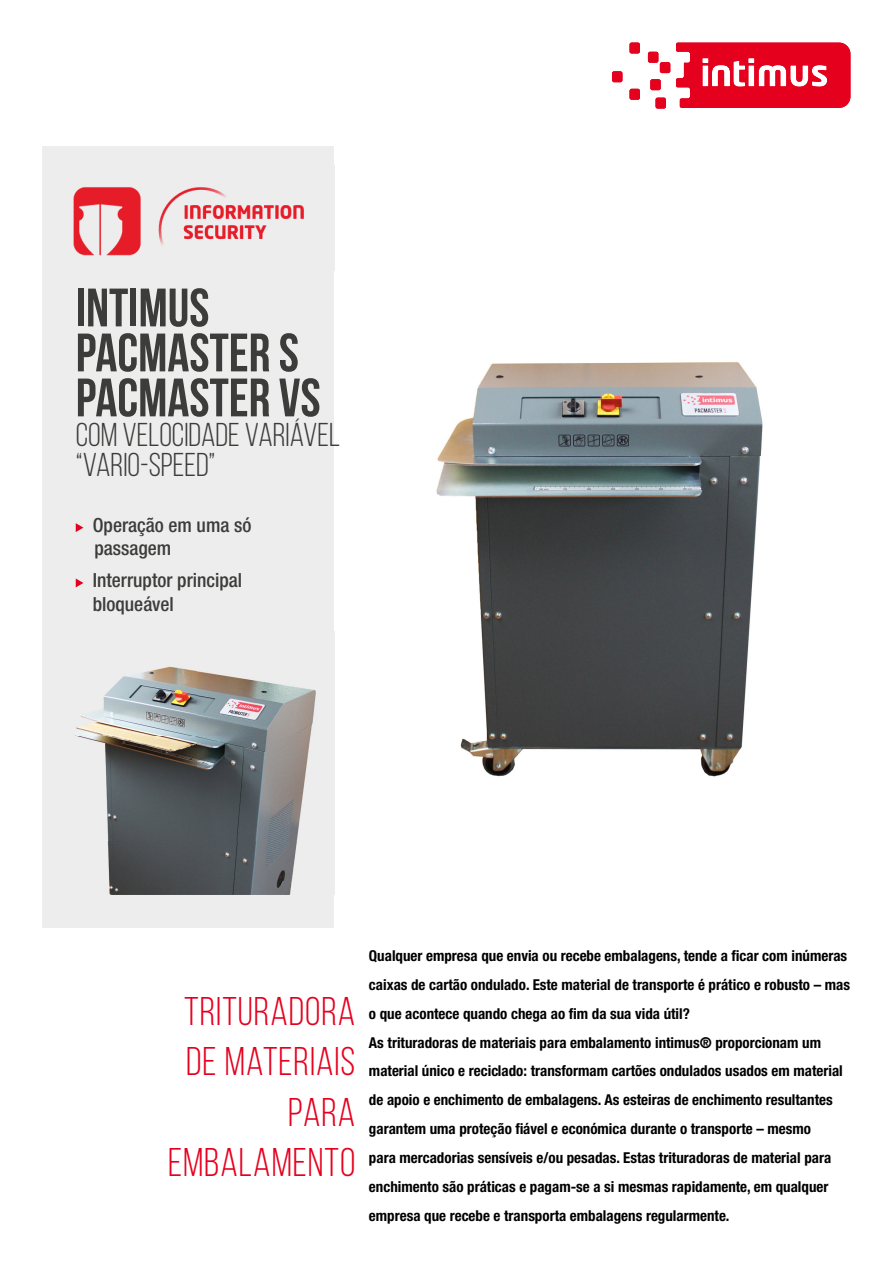
<style>
.page{position:relative;width:893px;height:1263px;background:#fff}
.page>*{position:absolute;margin:0;border:0;box-sizing:border-box;transform-origin:0 0}
.t1{font:700 54px/45px "Bebas Neue";color:#3c3c3b}
.t2{font:40.05px/50.2px "Bebas Neue";letter-spacing:.025em;color:#e5001e;text-align:right}
.t3{font:33px/30px "Bebas Neue";color:#3c3c3b}
.t4{font:500 condensed 19.5px/23.4px "Helvetica Neue LT Std";color:#3c3c3b}
.t5{font:700 condensed 15px/28.8px "Helvetica Neue LT Std";color:#000}
</style>
<div class="page">
<div style="left:43px;top:146px;width:291px;height:782px;background:#ededed"></div>
<img style="left:73px;top:187px;width:231px;height:69px">
<img style="left:436px;top:362px;width:327px;height:415px">
<img style="left:334px;top:631px;width:1px;height:263px">
<img style="left:75px;top:666px;width:241px;height:228px">
<svg style="left:76px;top:523px;width:7px;height:9px"></svg>
<svg style="left:76px;top:578px;width:7px;height:9px"></svg>
<svg style="left:612px;top:43px;width:238px;height:66px"></svg>
<h1 class="t1" style="left:76px;top:285px;width:246px">INTIMUS<br>PACMASTER S<br>PACMASTER VS</h1>
<h3 class="t3" style="left:76px;top:420px;width:266px">COM VELOCIDADE VARIÁVEL “VARIO-SPEED”</h3>
<h3 class="t4" style="left:93px;top:513px;width:160px">Operação em uma só passagem</h3>
<h3 class="t4" style="left:93px;top:568px;width:151px">Interruptor principal bloqueável</h3>
<h2 class="t2" style="left:168px;top:986px;width:189px">TRITURADORA<br>DE MATERIAIS<br>PARA<br>EMBALAMENTO</h2>
<p class="t5" style="left:369px;top:941px;width:483px">Qualquer empresa que envia ou recebe embalagens, tende a ficar com inúmeras caixas de cartão ondulado. Este material de transporte é prático e robusto – mas o que acontece quando chega ao fim da sua vida útil?<br>As trituradoras de materiais para embalamento intimus® proporcionam um material único e reciclado: transformam cartões ondulados usados em material de apoio e enchimento de embalagens. As esteiras de enchimento resultantes garantem uma proteção fiável e económica durante o transporte – mesmo<br>para mercadorias sensíveis e/ou pesadas. Estas trituradoras de material para enchimento são práticas e pagam-se a si mesmas rapidamente, em qualquer empresa que recebe e transporta embalagens regularmente.</p>
</div>
